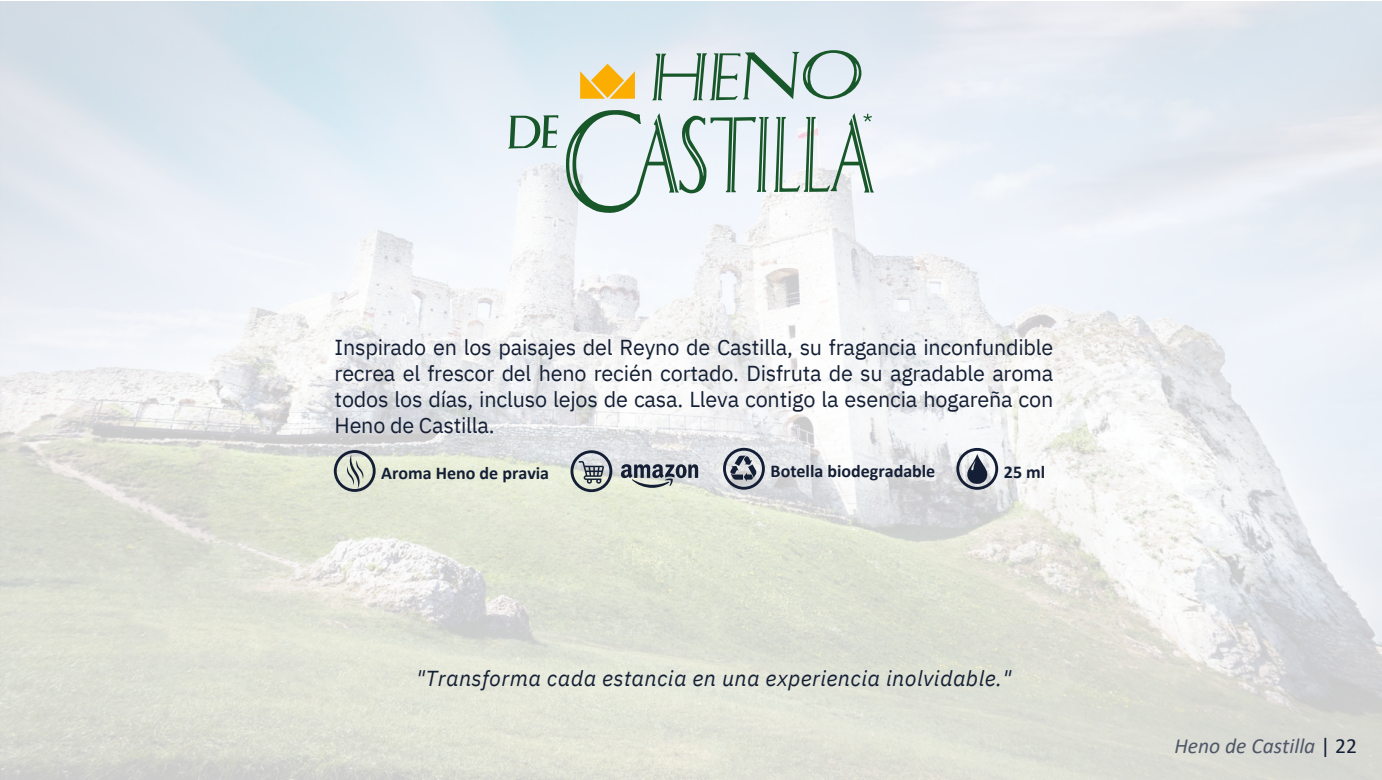
<style>
.page{position:relative;width:1382px;height:780px;background:#fff}
.page>*{position:absolute;margin:0;border:0;box-sizing:border-box;transform-origin:0 0}
.t1{font:21.62px/25.9px "IBM Plex Sans";letter-spacing:-.01em;color:#141f35;text-align:justify}
.t2{font:italic 21.62px "IBM Plex Sans";letter-spacing:.02em;color:#141f35}
.t3{font:italic 21.62px "Calibri";color:#4f5768}
.t4{font:700 18px "Calibri";color:#141f35}
.s1{font-style:normal;color:#141f35}
</style>
<div class="page">
<img style="left:0;top:1px;width:1382px;height:777px">
<svg style="left:334px;top:450px;width:42px;height:41px;background:#abb1ab"></svg>
<svg style="left:570px;top:450px;width:42px;height:42px;background:#a1a8a9"></svg>
<svg style="left:621px;top:464px;width:77px;height:23px;background:#8e949a"></svg>
<svg style="left:723px;top:447px;width:42px;height:42px;background:#979ca5"></svg>
<svg style="left:508px;top:50px;width:366px;height:165px;fill:#eaf0f7"></svg>
<svg style="left:863px;top:114px;width:9px;height:7px"></svg>
<svg style="left:580px;top:64px;width:55px;height:35px;background:#f2c254"></svg>
<svg style="left:956px;top:447px;width:42px;height:42px"></svg>
<h1 class="t1" style="left:335px;top:334px;width:720px">Inspirado en los paisajes del Reyno de Castilla, su fragancia inconfundible recrea el frescor del heno recién cortado. Disfruta de su agradable aroma todos los días, incluso lejos de casa. Lleva contigo la esencia hogareña con Heno de Castilla.</h1>
<p class="t4" style="left:381px;top:465px;width:169px">Aroma Heno de pravia</p>
<p class="t4" style="left:771px;top:463px;width:166px">Botella biodegradable</p>
<p class="t4" style="left:1004px;top:463px;width:43px">25 ml</p>
<p class="t2" style="left:416px;top:663px;width:597px">"Transforma cada estancia en una experiencia inolvidable."</p>
<p class="t3" style="left:1174px;top:735px;width:184px">Heno de Castilla <span class="s1">| 22</span></p>
</div>
